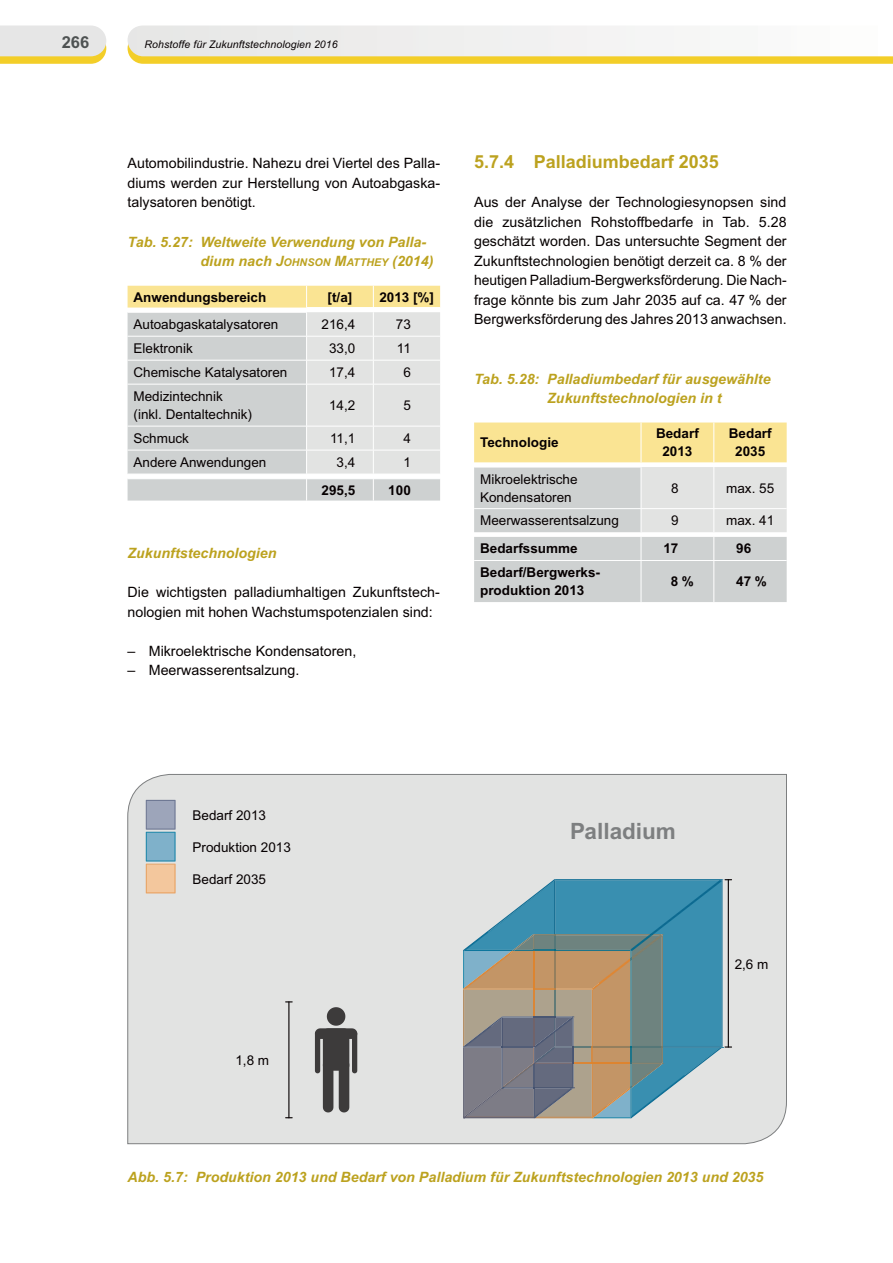
<style>
.page{position:relative;width:893px;height:1263px;background:#fff}
.page>*{position:absolute;margin:0;border:0;box-sizing:border-box;transform-origin:0 0}
.t1{font:700 22.5px "Arial";color:#7d7f80}
.t2{font:700 18px "Arial";color:#bca21f}
.t3{font:700 16.5px "Arial";color:#4e5252}
.t4{font:14.25px/19.5px "Arial";color:#060001;text-align:justify}
.t5{font:italic 700 14.25px/19.5px "Arial";color:#bca21f}
.t6{font:13.5px/18px "Arial";color:#060001}
.t7{font:700 13.5px/18px "Arial";color:#060001;text-align:center}
.t8{font:italic 10.5px "Arial";letter-spacing:.01em;color:#060001}
.s1{font-style:inherit}
.s2{font-size:10.65px}
</style>
<div class="page">
<svg style="left:128px;top:26px;width:765px;height:38px"></svg>
<svg style="left:0;top:26px;width:106px;height:38px;background:#e9e1c1"></svg>
<svg style="left:128px;top:286px;width:312px;height:215px;background:#dcdbd3"></svg>
<hr style="left:306px;top:307px;width:134px;height:1px;background:#fff">
<hr style="left:128px;top:478px;width:312px;height:1px;background:#fff">
<svg style="left:127px;top:774px;width:660px;height:370px;background:#c4cbcb"></svg>
<svg style="left:474px;top:422px;width:313px;height:180px;background:#dedbc9"></svg>
<hr style="left:641px;top:561px;width:1px;height:41px;background:#fff">
<p class="t3" style="left:62px;top:36px;width:29px">266</p>
<p class="t8" style="left:145px;top:40px;width:195px">Rohstoffe für Zukunftstechnologien 2016</p>
<p class="t4" style="left:128px;top:155px;width:314px">Automobilindustrie. Nahezu drei Viertel des Palla&shy;diums werden zur Herstellung von Autoabgaska&shy;talysatoren benötigt.</p>
<p class="t5" style="left:200px;top:233px;width:234px;text-indent:-73px">Tab. 5.27: Weltweite Verwendung von Palla&shy;dium nach <span class="s1">J</span><span class="s2">OHNSON</span> <span class="s1">M</span><span class="s2">ATTHEY</span> (2014)</p>
<p class="t7" style="left:134px;top:289px;width:134px">Anwendungsbereich</p>
<p class="t7" style="left:328px;top:289px;width:26px">[t/a]</p>
<p class="t7" style="left:379px;top:289px;width:56px">2013 [%]</p>
<p class="t6" style="left:134px;top:317px;width:146px">Autoabgaskatalysatoren</p>
<p class="t6" style="left:322px;top:317px;width:35px">216,4</p>
<p class="t6" style="left:396px;top:317px;width:17px">73</p>
<p class="t6" style="left:134px;top:341px;width:61px">Elektronik</p>
<p class="t6" style="left:329px;top:341px;width:28px">33,0</p>
<p class="t6" style="left:397px;top:341px;width:16px">11</p>
<p class="t6" style="left:134px;top:365px;width:155px">Chemische Katalysatoren</p>
<p class="t6" style="left:329px;top:365px;width:28px">17,4</p>
<p class="t6" style="left:403px;top:365px;width:9px">6</p>
<p class="t6" style="left:134px;top:388px;width:120px">Medizintechnik (inkl. Dentaltechnik)</p>
<p class="t6" style="left:329px;top:397px;width:28px">14,2</p>
<p class="t6" style="left:403px;top:397px;width:9px">5</p>
<p class="t6" style="left:134px;top:430px;width:57px">Schmuck</p>
<p class="t6" style="left:330px;top:430px;width:27px">11,1</p>
<p class="t6" style="left:403px;top:430px;width:9px">4</p>
<p class="t6" style="left:134px;top:454px;width:134px">Andere Anwendungen</p>
<p class="t6" style="left:337px;top:454px;width:20px">3,4</p>
<p class="t6" style="left:403px;top:454px;width:9px">1</p>
<p class="t7" style="left:322px;top:482px;width:35px">295,5</p>
<p class="t7" style="left:388px;top:482px;width:24px">100</p>
<p class="t5" style="left:128px;top:545px;width:150px">Zukunftstechnologien</p>
<p class="t4" style="left:128px;top:584px;width:314px">Die wichtigsten palladiumhaltigen Zukunftstech&shy;nologien mit hohen Wachstumspotenzialen sind:</p>
<p class="t4" style="left:128px;top:642px;width:230px">– Mikroelektrische Kondensatoren,</p>
<p class="t4" style="left:128px;top:662px;width:173px">– Meerwasserentsalzung.</p>
<p class="t2" style="left:474px;top:155px;width:246px">5.7.4 Palladiumbedarf 2035</p>
<p class="t4" style="left:474px;top:194px;width:314px">Aus der Analyse der Technologiesynopsen sind die zusätzlichen Rohstoffbedarfe in Tab. 5.28 geschätzt worden. Das untersuchte Segment der Zukunftstechnologien benötigt derzeit ca. 8 % der heutigen Palladium-Bergwerksförderung. Die Nach&shy;frage könnte bis zum Jahr 2035 auf ca. 47 % der Bergwerksförderung des Jahres 2013 anwachsen.</p>
<p class="t5" style="left:547px;top:370px;width:225px;text-indent:-73px">Tab. 5.28: Palladiumbedarf für ausgewählte<br>Zukunftstechnologien in t</p>
<p class="t7" style="left:480px;top:435px;width:80px">Technologie</p>
<p class="t7" style="left:656px;top:426px;width:44px">Bedarf<br>2013</p>
<p class="t7" style="left:729px;top:426px;width:44px">Bedarf<br>2035</p>
<p class="t6" style="left:480px;top:471px;width:99px">Mikroelektrische<br>Kondensatoren</p>
<p class="t6" style="left:671px;top:480px;width:9px">8</p>
<p class="t6" style="left:726px;top:480px;width:50px">max. 55</p>
<p class="t6" style="left:480px;top:513px;width:140px">Meerwasserentsalzung</p>
<p class="t6" style="left:671px;top:513px;width:9px">9</p>
<p class="t6" style="left:726px;top:513px;width:50px">max. 41</p>
<p class="t7" style="left:480px;top:541px;width:99px">Bedarfssumme</p>
<p class="t7" style="left:663px;top:541px;width:17px">17</p>
<p class="t7" style="left:736px;top:541px;width:17px">96</p>
<p class="t7" style="left:480px;top:565px;width:122px;text-align:left">Bedarf/Bergwerks&shy;produktion 2013</p>
<p class="t7" style="left:671px;top:574px;width:24px">8 %</p>
<p class="t7" style="left:736px;top:574px;width:32px">47 %</p>
<p class="t6" style="left:193px;top:808px;width:75px">Bedarf 2013</p>
<p class="t6" style="left:193px;top:840px;width:100px">Produktion 2013</p>
<p class="t6" style="left:193px;top:871px;width:75px">Bedarf 2035</p>
<p class="t6" style="left:235px;top:1053px;width:35px">1,8 m</p>
<h1 class="t1" style="left:570px;top:823px;width:107px">Palladium</h1>
<p class="t6" style="left:735px;top:956px;width:35px">2,6 m</p>
<p class="t5" style="left:128px;top:1169px;width:637px">Abb. 5.7: Produktion 2013 und Bedarf von Palladium für Zukunftstechnologien 2013 und 2035</p>
</div>
